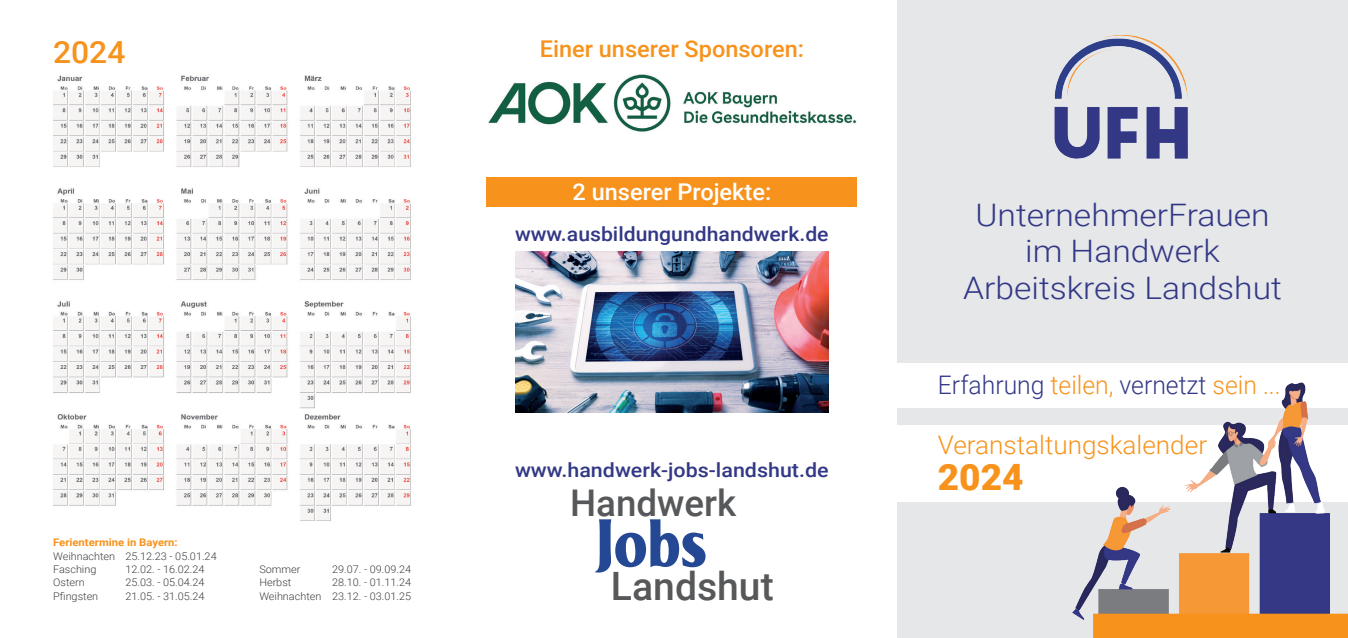
<style>
.page{position:relative;width:1348px;height:638px;background:#fff}
.page>*{position:absolute;margin:0;border:0;box-sizing:border-box;transform-origin:0 0}
.t1{font:700 65.1px "Sigvar";color:#244894;scale:.85 1}
.t2{font:500 39.15px "Roboto";color:#57585a}
.t3{font:500 36.75px "Roboto";color:#57585a}
.t4{font:900 36.3px "Roboto";color:#f7931d}
.t5{font:300 30.9px/36px "Roboto";color:#323885;text-align:center;scale:1.09 1}
.t6{font:500 30.6px "Roboto";color:#f7931d;scale:1.04 1}
.t7{font:300 25.65px "Roboto";color:#f7931d}
.t8{font:300 25.5px "Roboto";color:#323885}
.t9{font:500 23.1px "Roboto";color:#f7931d}
.t10{font:500 23.1px "Roboto";color:#fff}
.t11{font:500 19.8px "Roboto";color:#323885;scale:1.09 1}
.t12{font:500 19.8px "Roboto";color:#323885;scale:1.07 1}
.t13{font:300 10.5px/13.4px "Roboto";color:#3e3e3f}
.t14{font:700 10.5px "Roboto";color:#f7931d;scale:1.07 1}
.s1{color:#f7931d}
</style>
<div class="page">
<img style="left:53px;top:75px;width:358px;height:446px">
<img style="left:488px;top:74px;width:368px;height:58px">
<div style="left:897px;top:0;width:451px;height:638px;background:#e6e7e9"></div>
<div style="left:897px;top:363px;width:451px;height:44px;background:#fff"></div>
<div style="left:897px;top:425px;width:451px;height:76px;background:#fff"></div>
<img style="left:1054px;top:34px;width:134px;height:125px">
<img style="left:1073px;top:382px;width:256px;height:238px">
<div style="left:1093px;top:613px;width:255px;height:25px;background:#f7931d"></div>
<img style="left:515px;top:251px;width:313px;height:161px">
<div style="left:486px;top:178px;width:371px;height:29px;background:#f7931d"></div>
<h3 class="t6" style="left:53px;top:30px;width:71px">2024</h3>
<p class="t14" style="left:53px;top:535px;width:118px">Ferientermine in Bayern:</p>
<p class="t13" style="left:53px;top:549px;width:64px">Weihnachten<br>Fasching<br>Ostern<br>Pfingsten</p>
<p class="t13" style="left:126px;top:549px;width:93px">25.12.23 - 05.01.24<br>12.02. - 16.02.24<br>25.03. - 05.04.24<br>21.05. - 31.05.24</p>
<p class="t13" style="left:259px;top:562px;width:64px">Sommer<br>Herbst<br>Weihnachten</p>
<p class="t13" style="left:332px;top:562px;width:81px;text-align:justify">29.07. - 09.09.24<br>28.10. - 01.11.24<br>23.12. - 03.01.25</p>
<h3 class="t9" style="left:540px;top:32px;width:266px">Einer unserer Sponsoren:</h3>
<h3 class="t10" style="left:572px;top:175px;width:200px">2 unserer Projekte:</h3>
<h3 class="t12" style="left:515px;top:220px;width:295px">www.ausbildungundhandwerk.de</h3>
<h3 class="t11" style="left:515px;top:456px;width:289px">www.handwerk-jobs-landshut.de</h3>
<h3 class="t3" style="left:570px;top:477px;width:168px">Handwerk</h3>
<h1 class="t1" style="left:597px;top:504px;width:131px">Jobs</h1>
<h2 class="t2" style="left:611px;top:558px;width:164px">Landshut</h2>
<h3 class="t5" style="left:963px;top:196px;width:294px">UnternehmerFrauen im Handwerk<br>Arbeitskreis Landshut</h3>
<h3 class="t8" style="left:938px;top:367px;width:344px">Erfahrung <span class="s1">teilen,</span> vernetzt <span class="s1">sein ...</span></h3>
<h3 class="t7" style="left:938px;top:427px;width:271px">Veranstaltungskalender</h3>
<h3 class="t4" style="left:938px;top:451px;width:87px">2024</h3>
</div>
